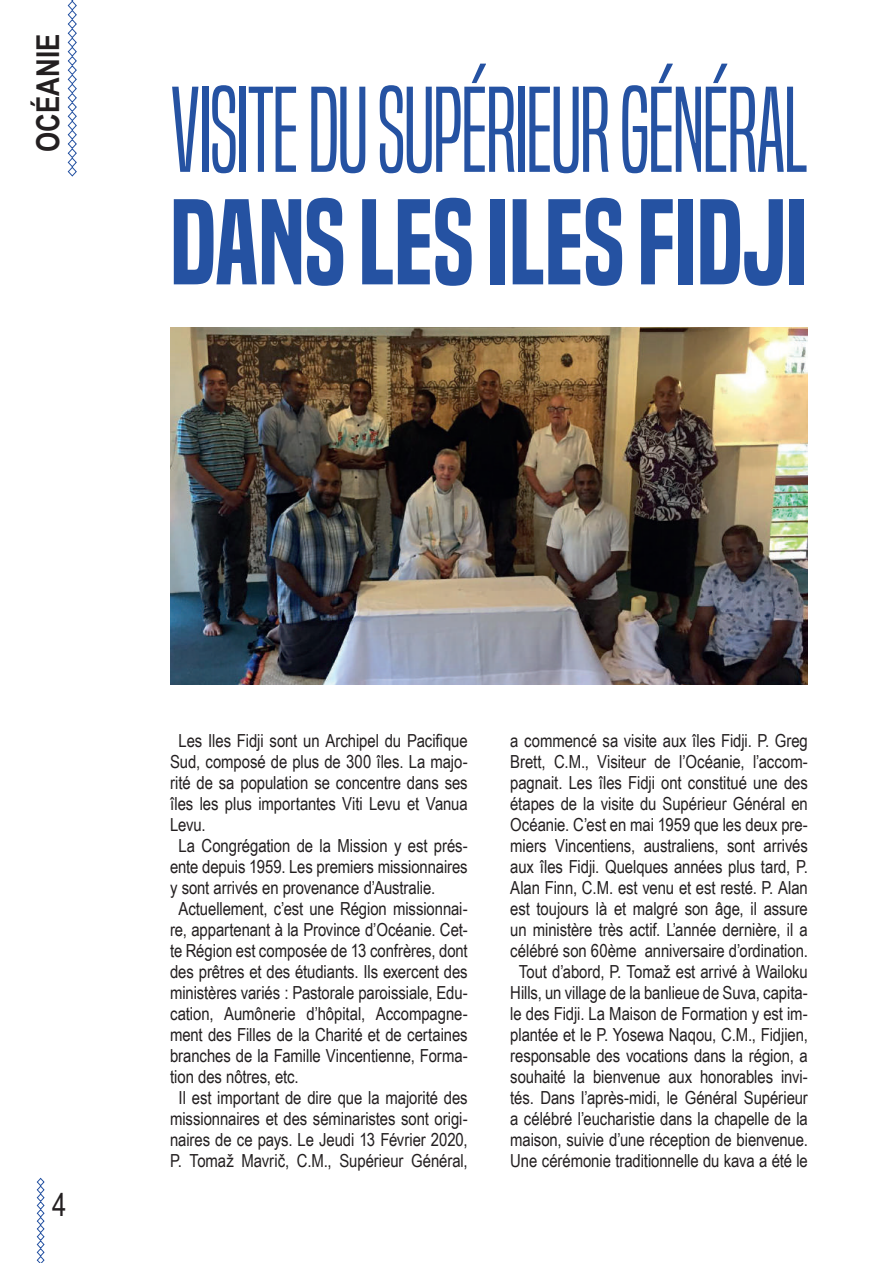
<style>
.page{position:relative;width:893px;height:1263px;background:#fff}
.page>*{position:absolute;margin:0;border:0;box-sizing:border-box;transform-origin:0 0}
.t1{font:112.5px "Built Titling Lt";letter-spacing:-.02em;color:#2552a2}
.t2{font:112.5px "Built Titling Sb";color:#2552a2}
.t3{font:700 31.5px "Arial Narrow";color:#231f20}
.t4{font:31.5px "Arial Narrow";color:#231f20}
.t5{font:18px/21px "Arial Narrow";letter-spacing:-.005em;color:#231f20;text-align:center}
</style>
<div class="page">
<svg style="left:36px;top:1177px;width:9px;height:86px"></svg>
<svg style="left:67px;top:0;width:10px;height:177px"></svg>
<img style="left:170px;top:327px;width:638px;height:358px">
<h2 class="t3" style="left:24px;top:152px;width:119px;rotate:-90deg">OCÉANIE</h2>
<h1 class="t1" style="left:170px;top:64px;width:639px">VISITE DU SUPÉRIEUR GÉNÉRAL</h1>
<h1 class="t2" style="left:170px;top:176px;width:639px">DANS LES ILES FIDJI</h1>
<h2 class="t4" style="left:52px;top:1181px;width:16px">4</h2>
<p class="t5" style="left:179px;top:729px;width:291px">Les Iles Fidji sont un Archipel du Pacifique</p>
<p class="t5" style="left:170px;top:750px;width:299px">Sud, composé de plus de 300 îles. La majo-</p>
<p class="t5" style="left:170px;top:771px;width:299px">rité de sa population se concentre dans ses</p>
<p class="t5" style="left:170px;top:792px;width:299px">îles les plus importantes Viti Levu et Vanua</p>
<p class="t5" style="left:170px;top:814px;width:37px">Levu.</p>
<p class="t5" style="left:179px;top:835px;width:291px">La Congrégation de la Mission y est prés-</p>
<p class="t5" style="left:170px;top:855px;width:299px">ente depuis 1959. Les premiers missionnaires</p>
<p class="t5" style="left:170px;top:876px;width:267px">y sont arrivés en provenance d’Australie.</p>
<p class="t5" style="left:179px;top:898px;width:291px">Actuellement, c’est une Région missionnai-</p>
<p class="t5" style="left:170px;top:918px;width:299px">re, appartenant à la Province d’Océanie. Cet-</p>
<p class="t5" style="left:170px;top:939px;width:299px">te Région est composée de 13 confrères, dont</p>
<p class="t5" style="left:170px;top:960px;width:299px">des prêtres et des étudiants. Ils exercent des</p>
<p class="t5" style="left:170px;top:982px;width:299px">ministères variés : Pastorale paroissiale, Edu-</p>
<p class="t5" style="left:170px;top:1002px;width:299px">cation, Aumônerie d’hôpital, Accompagne-</p>
<p class="t5" style="left:170px;top:1023px;width:299px">ment des Filles de la Charité et de certaines</p>
<p class="t5" style="left:170px;top:1044px;width:299px">branches de la Famille Vincentienne, Forma-</p>
<p class="t5" style="left:170px;top:1065px;width:130px">tion des nôtres, etc.</p>
<p class="t5" style="left:179px;top:1086px;width:291px">Il est important de dire que la majorité des</p>
<p class="t5" style="left:170px;top:1108px;width:299px">missionnaires et des séminaristes sont origi-</p>
<p class="t5" style="left:170px;top:1128px;width:299px">naires de ce pays. Le Jeudi 13 Février 2020,</p>
<p class="t5" style="left:170px;top:1149px;width:299px">P. Tomaž Mavrič, C.M., Supérieur Général,</p>
<p class="t5" style="left:510px;top:730px;width:299px">a commencé sa visite aux îles Fidji. P. Greg Brett, C.M., Visiteur de l’Océanie, l’accom&shy;pagnait. Les îles Fidji ont constitué une des étapes de la visite du Supérieur Général en Océanie. C’est en mai 1959 que les deux pre&shy;miers Vincentiens, australiens, sont arrivés aux îles Fidji. Quelques années plus tard, P.<br>Alan Finn, C.M. est venu et est resté. P. Alan est toujours là et malgré son âge, il assure un ministère très actif. L’année dernière, il a célébré son 60ème anniversaire d’ordination.<br>Tout d’abord, P. Tomaž est arrivé à Wailoku Hills, un village de la banlieue de Suva, capita&shy;le des Fidji. La Maison de Formation y est im&shy;plantée et le P. Yosewa Naqou, C.M., Fidjien, responsable des vocations dans la région, a souhaité la bienvenue aux honorables invi&shy;tés. Dans l’après-midi, le Général Supérieur a célébré l’eucharistie dans la chapelle de la maison, suivie d’une réception de bienvenue.<br>Une cérémonie traditionnelle du kava a été le</p>
</div>
